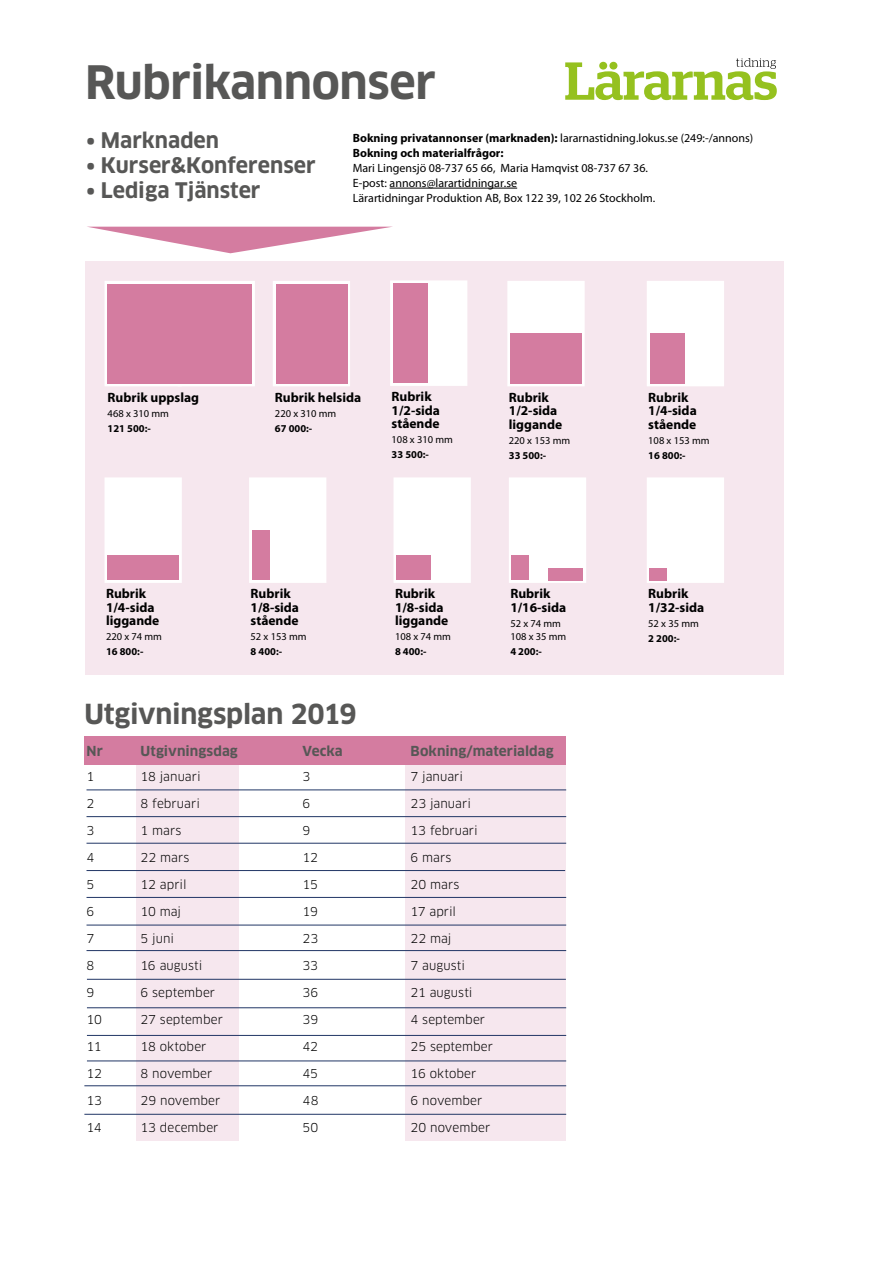
<style>
.page{position:relative;width:893px;height:1263px;background:#fff}
.page>*{position:absolute;margin:0;border:0;box-sizing:border-box;transform-origin:0 0}
.t1{font:700 45px "Clan";letter-spacing:-.01em;color:#575756}
.t2{font:700 27px "Clan";letter-spacing:-.01em;color:#575756}
.t3{font:700 21px "Clan";color:#575756}
.t4{font:700 13.5px/13.5px "Myriad Pro";color:#000}
.t5{font:700 13.5px "Clan";letter-spacing:.005em;color:#575756}
.t6{font:12px "Clan";letter-spacing:.005em;color:#000}
.t7{font:12px/15px "Myriad Pro";color:#000}
.t8{font:700 12px/15px "Myriad Pro";color:#000}
.t9{font:10.5px/13.5px "Myriad Pro";color:#000}
.t10{font:700 10.5px "Myriad Pro";color:#000}
.s1{font-weight:400}
</style>
<div class="page">
<div style="left:406px;top:761px;width:160px;height:380px;background:#f6e7ee"></div>
<div style="left:85px;top:261px;width:699px;height:414px;background:#f6e7ee"></div>
<svg style="left:104px;top:281px;width:151px;height:106px"></svg>
<hr style="left:390px;top:188px;width:127px;height:1px;background:#000">
<svg style="left:89px;top:227px;width:302px;height:26px"></svg>
<div style="left:108px;top:284px;width:144px;height:99px;background:#d47ca0"></div>
<svg style="left:273px;top:281px;width:77px;height:105px"></svg>
<div style="left:276px;top:284px;width:71px;height:99px;background:#d47ca0"></div>
<div style="left:390px;top:280px;width:77px;height:106px;background:#fff"></div>
<div style="left:393px;top:283px;width:35px;height:100px;background:#d47ca0"></div>
<div style="left:507px;top:281px;width:78px;height:105px;background:#fff"></div>
<div style="left:510px;top:333px;width:72px;height:50px;background:#d47ca0"></div>
<div style="left:647px;top:281px;width:77px;height:105px;background:#fff"></div>
<div style="left:650px;top:333px;width:34px;height:50px;background:#d47ca0"></div>
<div style="left:104px;top:477px;width:78px;height:106px;background:#fff"></div>
<div style="left:107px;top:556px;width:72px;height:24px;background:#d47ca0"></div>
<div style="left:249px;top:477px;width:77px;height:106px;background:#fff"></div>
<div style="left:252px;top:530px;width:17px;height:50px;background:#d47ca0"></div>
<div style="left:393px;top:477px;width:78px;height:106px;background:#fff"></div>
<div style="left:396px;top:556px;width:35px;height:24px;background:#d47ca0"></div>
<div style="left:509px;top:477px;width:77px;height:106px;background:#fff"></div>
<div style="left:549px;top:568px;width:34px;height:12px;background:#d47ca0"></div>
<div style="left:512px;top:556px;width:17px;height:24px;background:#d47ca0"></div>
<div style="left:647px;top:477px;width:77px;height:106px;background:#fff"></div>
<div style="left:650px;top:568px;width:17px;height:12px;background:#d47ca0"></div>
<svg style="left:565px;top:58px;width:212px;height:42px"></svg>
<div style="left:136px;top:761px;width:103px;height:380px;background:#f6e7ee"></div>
<div style="left:84px;top:736px;width:482px;height:29px;background:#d47ca0"></div>
<hr style="left:87px;top:790px;width:479px;height:1px;background:#213665">
<hr style="left:87px;top:816px;width:479px;height:1px;background:#213665">
<hr style="left:87px;top:843px;width:479px;height:1px;background:#213665">
<hr style="left:87px;top:870px;width:478px;height:1px;background:#213665">
<hr style="left:87px;top:897px;width:479px;height:1px;background:#213665">
<hr style="left:87px;top:925px;width:479px;height:1px;background:#213665">
<hr style="left:87px;top:950px;width:479px;height:1px;background:#213665">
<hr style="left:87px;top:1007px;width:479px;height:1px;background:#213665">
<hr style="left:87px;top:1035px;width:479px;height:1px;background:#213665">
<hr style="left:87px;top:1061px;width:479px;height:1px;background:#213665">
<hr style="left:87px;top:979px;width:479px;height:1px;background:#213665">
<hr style="left:84px;top:1114px;width:482px;height:1px;background:#213665">
<hr style="left:84px;top:1085px;width:482px;height:1px;background:#213665">
<h1 class="t1" style="left:85px;top:54px;width:353px">Rubrikannonser</h1>
<h3 class="t3" style="left:86px;top:127px;width:134px">• Marknaden</h3>
<h3 class="t3" style="left:86px;top:152px;width:231px">• Kurser&amp;Konferenser</h3>
<h3 class="t3" style="left:86px;top:178px;width:176px">• Lediga Tjänster</h3>
<p class="t8" style="left:353px;top:130px;width:402px">Bokning privatannonser (marknaden): <span class="s1">lararnastidning.lokus.se (249:-/annons)<br></span>Bokning och materialfrågor:</p>
<p class="t7" style="left:353px;top:161px;width:304px">Mari Lingensjö 08-737 65 66, Maria Hamqvist 08-737 67 36.<br>E-post: annons@larartidningar.se<br>Lärartidningar Produktion AB, Box 122 39, 102 26 Stockholm.</p>
<p class="t4" style="left:108px;top:391px;width:93px">Rubrik uppslag</p>
<p class="t9" style="left:108px;top:407px;width:63px">468 x 310 mm</p>
<p class="t10" style="left:108px;top:423px;width:45px">121 500:-</p>
<p class="t4" style="left:106px;top:587px;width:55px">Rubrik<br>1/4-sida liggande</p>
<p class="t9" style="left:106px;top:630px;width:57px">220 x 74 mm</p>
<p class="t10" style="left:106px;top:646px;width:39px">16 800:-</p>
<p class="t4" style="left:275px;top:391px;width:88px">Rubrik helsida</p>
<p class="t9" style="left:275px;top:407px;width:63px">220 x 310 mm</p>
<p class="t10" style="left:275px;top:422px;width:39px">67 000:-</p>
<p class="t4" style="left:392px;top:390px;width:50px">Rubrik<br>1/2-sida stående</p>
<p class="t9" style="left:392px;top:433px;width:63px">108 x 310 mm</p>
<p class="t10" style="left:392px;top:449px;width:39px">33 500:-</p>
<p class="t4" style="left:251px;top:587px;width:50px">Rubrik<br>1/8-sida stående</p>
<p class="t9" style="left:251px;top:630px;width:57px">52 x 153 mm</p>
<p class="t10" style="left:251px;top:646px;width:33px">8 400:-</p>
<p class="t4" style="left:395px;top:587px;width:55px">Rubrik<br>1/8-sida liggande</p>
<p class="t9" style="left:395px;top:630px;width:57px">108 x 74 mm</p>
<p class="t10" style="left:395px;top:646px;width:33px">8 400:-</p>
<p class="t4" style="left:509px;top:390px;width:55px">Rubrik<br>1/2-sida liggande</p>
<p class="t9" style="left:509px;top:433px;width:63px">220 x 153 mm</p>
<p class="t10" style="left:509px;top:449px;width:39px">33 500:-</p>
<p class="t4" style="left:510px;top:587px;width:58px">Rubrik<br>1/16-sida</p>
<p class="t9" style="left:510px;top:617px;width:57px">52 x 74 mm<br>108 x 35 mm</p>
<p class="t10" style="left:510px;top:646px;width:33px">4 200:-</p>
<h2 class="t2" style="left:84px;top:697px;width:274px">Utgivningsplan 2019</h2>
<p class="t5" style="left:87px;top:742px;width:18px">Nr</p>
<p class="t5" style="left:141px;top:742px;width:99px">Utgivningsdag</p>
<p class="t5" style="left:303px;top:742px;width:42px">Vecka</p>
<p class="t5" style="left:411px;top:742px;width:145px">Bokning/materialdag</p>
<p class="t6" style="left:87px;top:769px;width:9px">1</p>
<p class="t6" style="left:141px;top:769px;width:62px">18 januari</p>
<p class="t6" style="left:303px;top:769px;width:9px">3</p>
<p class="t6" style="left:411px;top:769px;width:54px">7 januari</p>
<p class="t6" style="left:87px;top:796px;width:9px">2</p>
<p class="t6" style="left:141px;top:796px;width:61px">8 februari</p>
<p class="t6" style="left:303px;top:796px;width:9px">6</p>
<p class="t6" style="left:411px;top:796px;width:62px">23 januari</p>
<p class="t6" style="left:87px;top:823px;width:9px">3</p>
<p class="t6" style="left:141px;top:823px;width:42px">1 mars</p>
<p class="t6" style="left:303px;top:823px;width:9px">9</p>
<p class="t6" style="left:411px;top:823px;width:69px">13 februari</p>
<p class="t6" style="left:87px;top:850px;width:9px">4</p>
<p class="t6" style="left:141px;top:850px;width:50px">22 mars</p>
<p class="t6" style="left:303px;top:850px;width:17px">12</p>
<p class="t6" style="left:411px;top:850px;width:42px">6 mars</p>
<p class="t6" style="left:87px;top:877px;width:9px">5</p>
<p class="t6" style="left:141px;top:877px;width:48px">12 april</p>
<p class="t6" style="left:303px;top:877px;width:17px">15</p>
<p class="t6" style="left:411px;top:877px;width:50px">20 mars</p>
<p class="t6" style="left:87px;top:904px;width:9px">6</p>
<p class="t6" style="left:141px;top:904px;width:42px">10 maj</p>
<p class="t6" style="left:303px;top:904px;width:17px">19</p>
<p class="t6" style="left:411px;top:904px;width:47px">17 april</p>
<p class="t6" style="left:87px;top:931px;width:9px">7</p>
<p class="t6" style="left:141px;top:931px;width:35px">5 juni</p>
<p class="t6" style="left:303px;top:931px;width:17px">23</p>
<p class="t6" style="left:411px;top:931px;width:42px">22 maj</p>
<p class="t6" style="left:87px;top:958px;width:9px">8</p>
<p class="t6" style="left:141px;top:958px;width:64px">16 augusti</p>
<p class="t6" style="left:303px;top:958px;width:17px">33</p>
<p class="t6" style="left:411px;top:958px;width:56px">7 augusti</p>
<p class="t6" style="left:87px;top:985px;width:9px">9</p>
<p class="t6" style="left:141px;top:985px;width:76px">6 september</p>
<p class="t6" style="left:303px;top:985px;width:17px">36</p>
<p class="t6" style="left:411px;top:985px;width:64px">21 augusti</p>
<p class="t6" style="left:87px;top:1012px;width:17px">10</p>
<p class="t6" style="left:141px;top:1012px;width:84px">27 september</p>
<p class="t6" style="left:303px;top:1012px;width:17px">39</p>
<p class="t6" style="left:411px;top:1012px;width:76px">4 september</p>
<p class="t6" style="left:87px;top:1039px;width:17px">11</p>
<p class="t6" style="left:141px;top:1039px;width:68px">18 oktober</p>
<p class="t6" style="left:303px;top:1039px;width:17px">42</p>
<p class="t6" style="left:411px;top:1039px;width:84px">25 september</p>
<p class="t6" style="left:87px;top:1066px;width:17px">12</p>
<p class="t6" style="left:141px;top:1066px;width:73px">8 november</p>
<p class="t6" style="left:303px;top:1066px;width:17px">45</p>
<p class="t6" style="left:411px;top:1066px;width:67px">16 oktober</p>
<p class="t6" style="left:87px;top:1093px;width:17px">13</p>
<p class="t6" style="left:141px;top:1093px;width:81px">29 november</p>
<p class="t6" style="left:303px;top:1093px;width:18px">48</p>
<p class="t6" style="left:411px;top:1093px;width:73px">6 november</p>
<p class="t6" style="left:87px;top:1120px;width:17px">14</p>
<p class="t6" style="left:141px;top:1120px;width:80px">13 december</p>
<p class="t6" style="left:303px;top:1120px;width:17px">50</p>
<p class="t6" style="left:411px;top:1120px;width:81px">20 november</p>
<p class="t4" style="left:648px;top:390px;width:50px">Rubrik<br>1/4-sida stående</p>
<p class="t9" style="left:648px;top:433px;width:63px">108 x 153 mm</p>
<p class="t10" style="left:648px;top:449px;width:39px">16 800:-</p>
<p class="t4" style="left:648px;top:587px;width:58px">Rubrik<br>1/32-sida</p>
<p class="t9" style="left:648px;top:617px;width:52px">52 x 35 mm</p>
<p class="t10" style="left:648px;top:632px;width:33px">2 200:-</p>
</div>
